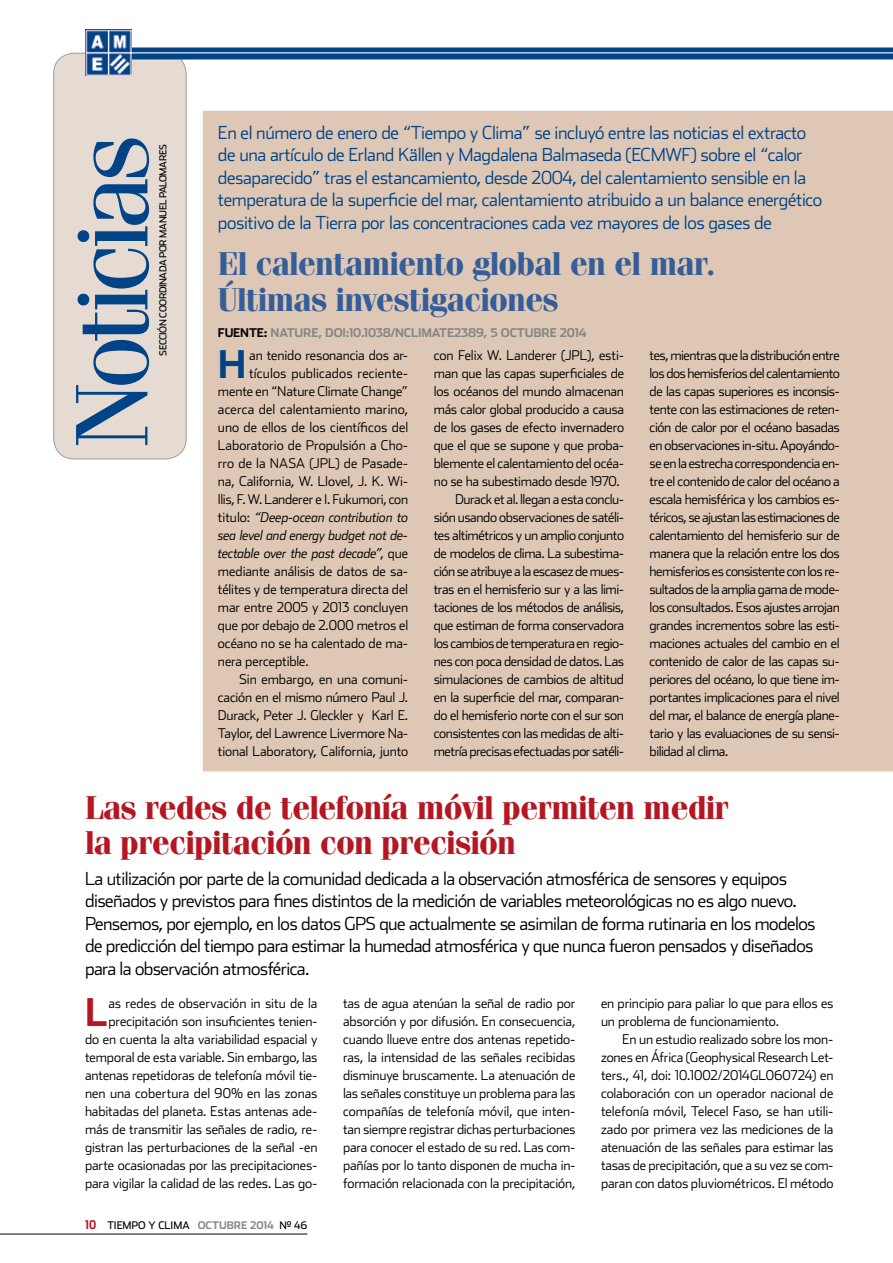
<style>
.page{position:relative;width:893px;height:1263px;background:#fff}
.page>*{position:absolute;margin:0;border:0;box-sizing:border-box;transform-origin:0 0}
.t1{font:103.05px "Fenice Std";letter-spacing:-.065em;color:#004387}
.t2{font:700 38.1px "Stainless";color:#b51621}
.t3{font:700 38.1px "Stainless";color:#004387}
.t4{font:700 33px/34.5px "Fenice Std";letter-spacing:-.03em;color:#b51621}
.t5{font:700 33px/36px "Fenice Std";letter-spacing:-.03em;color:#355d99}
.t6{font:300 18px/22.5px "Stainless";letter-spacing:-.03em;color:#000}
.t7{font:300 18px/22.5px "Stainless";letter-spacing:-.02em;color:#004387}
.t8{font:300 13.5px/18px "Stainless";letter-spacing:-.015em;color:#000;text-align:justify}
.t9{font:300 13.5px "Stainless";letter-spacing:-.035em;color:#000}
.t10{font:italic 300 13.5px "Stainless";letter-spacing:-.015em;color:#000}
.t11{font:300 13.5px "Stainless";letter-spacing:-.04em;color:#000}
.t12{font:300 13.5px "Stainless";letter-spacing:.005em;color:#000}
.t13{font:700 12px "Stainless";letter-spacing:-.01em;color:#848687}
.t14{font:700 12px "Stainless";color:#000}
.t15{font:10.5px "Stainless";color:#000}
.t16{font:700 10.5px "Stainless";color:#87888a}
.t17{font:9.6px "Stainless";letter-spacing:-.04em;color:#000}
.s1{color:#000}
.s2{font-style:normal}
.s3{font-family:"Stainless Cond";font-weight:700;font-size:12px;color:#b51621}
.s4{font-weight:700;color:#87888a}
.s5{font-weight:400;color:#000}
</style>
<div class="page">
<div style="left:54px;top:53px;width:132px;height:406px;background:#e5dbd3;border-radius:21px"></div>
<div style="left:53px;top:53px;width:133px;height:406px;border:1px solid #9c9e9f;border-radius:21px"></div>
<hr style="left:0;top:1234px;width:307px;height:1px;background:#000">
<div style="left:85px;top:47px;width:808px;height:12px;background:#004387"></div>
<img style="left:85px;top:30px;width:46px;height:46px">
<hr style="left:130px;top:52px;width:763px;height:1px;background:#fff">
<div style="left:202px;top:110px;width:691px;height:662px;background:#dec8b5"></div>
<h1 class="t1" style="left:50px;top:449px;width:317px;rotate:-90deg">Noticias</h1>
<p class="t17" style="left:157px;top:356px;width:212px;rotate:-90deg">sección coordinada por MANUEL PALOMARES</p>
<p class="t7" style="left:218px;top:121px;width:606px">En el número de enero de “Tiempo y Clima” se incluyó entre las noticias el extracto de una artículo de Erland Källen y Magdalena Balmaseda (ECMWF) sobre el “calor desaparecido” tras el estancamiento, desde 2004, del calentamiento sensible en la temperatura de la superficie del mar, calentamiento atribuido a un balance energético positivo de la Tierra por las concentraciones cada vez mayores de los gases de</p>
<h3 class="t5" style="left:218px;top:245px;width:499px">El calentamiento global en el mar.<br>Últimas investigaciones</h3>
<p class="t14" style="left:218px;top:326px;width:9px">FUENTE</p>
<p class="t13" style="left:264px;top:326px;width:324px"><span class="s1">:</span> NATURE, DOI:10.1038/NCLIMATE2389, 5 OCTUBRE 2014</p>
<h2 class="t3" style="left:218px;top:342px;width:30px">H</h2>
<p class="t8" style="left:249px;top:346px;width:160px">an tenido resonancia dos ar-</p>
<p class="t12" style="left:249px;top:365px;width:160px">tículos publicados reciente-</p>
<p class="t8" style="left:218px;top:382px;width:192px">mente en “Nature Climate Change”</p>
<p class="t12" style="left:218px;top:401px;width:192px">acerca del calentamiento marino,</p>
<p class="t8" style="left:218px;top:418px;width:192px">uno de ellos de los científicos del</p>
<p class="t8" style="left:218px;top:436px;width:192px">Laboratorio de Propulsión a Cho-</p>
<p class="t8" style="left:218px;top:454px;width:192px">rro de la NASA (JPL) de Pasade-</p>
<p class="t8" style="left:218px;top:472px;width:192px">na, California, W. Llovel, J. K. Wi-</p>
<p class="t8" style="left:218px;top:490px;width:192px">llis, F. W. Landerer e I. Fukumori, con</p>
<p class="t10" style="left:218px;top:509px;width:192px"><span class="s2">titulo:</span> “Deep-ocean contribution to</p>
<p class="t10" style="left:218px;top:527px;width:192px">sea level and energy budget not de-</p>
<p class="t10" style="left:218px;top:545px;width:192px">tectable over the past decade”<span class="s2">, que</span></p>
<p class="t8" style="left:218px;top:562px;width:192px">mediante análisis de datos de sa-</p>
<p class="t8" style="left:218px;top:580px;width:192px">télites y de temperatura directa del</p>
<p class="t8" style="left:218px;top:598px;width:192px">mar entre 2005 y 2013 concluyen</p>
<p class="t8" style="left:218px;top:616px;width:192px">que por debajo de 2.000 metros el</p>
<p class="t8" style="left:218px;top:634px;width:192px">océano no se ha calentado de ma-</p>
<p class="t8" style="left:218px;top:652px;width:92px">nera perceptible.</p>
<p class="t8" style="left:239px;top:670px;width:171px">Sin embargo, en una comuni-</p>
<p class="t8" style="left:218px;top:688px;width:192px">cación en el mismo número Paul J.</p>
<p class="t8" style="left:218px;top:706px;width:192px">Durack, Peter J. Gleckler y Karl E.</p>
<p class="t8" style="left:218px;top:724px;width:192px">Taylor, del Lawrence Livermore Na-</p>
<p class="t8" style="left:218px;top:742px;width:192px">tional Laboratory, California, junto</p>
<p class="t8" style="left:434px;top:346px;width:192px">con Felix W. Landerer (JPL), esti-</p>
<p class="t8" style="left:434px;top:364px;width:192px">man que las capas superficiales de</p>
<p class="t8" style="left:434px;top:382px;width:192px">los océanos del mundo almacenan</p>
<p class="t8" style="left:434px;top:400px;width:192px">más calor global producido a causa</p>
<p class="t8" style="left:434px;top:418px;width:192px">de los gases de efecto invernadero</p>
<p class="t8" style="left:434px;top:436px;width:192px">que el que se supone y que proba-</p>
<p class="t8" style="left:434px;top:454px;width:192px">blemente el calentamiento del océa-</p>
<p class="t8" style="left:434px;top:472px;width:188px">no se ha subestimado desde 1970.</p>
<p class="t9" style="left:455px;top:491px;width:171px">Durack et al. llegan a esta conclu-</p>
<p class="t8" style="left:434px;top:508px;width:192px">sión usando observaciones de satéli-</p>
<p class="t8" style="left:434px;top:526px;width:192px">tes altimétricos y un amplio conjunto</p>
<p class="t8" style="left:434px;top:544px;width:192px">de modelos de clima. La subestima-</p>
<p class="t11" style="left:434px;top:563px;width:192px">ción se atribuye a la escasez de mues-</p>
<p class="t9" style="left:434px;top:581px;width:192px">tras en el hemisferio sur y a las limi-</p>
<p class="t8" style="left:434px;top:598px;width:192px">taciones de los métodos de análisis,</p>
<p class="t8" style="left:434px;top:616px;width:192px">que estiman de forma conservadora</p>
<p class="t11" style="left:434px;top:635px;width:192px">los cambios de temperatura en regio-</p>
<p class="t8" style="left:434px;top:652px;width:192px">nes con poca densidad de datos. Las</p>
<p class="t8" style="left:434px;top:670px;width:192px">simulaciones de cambios de altitud</p>
<p class="t8" style="left:434px;top:688px;width:192px">en la superficie del mar, comparan-</p>
<p class="t8" style="left:434px;top:706px;width:192px">do el hemisferio norte con el sur son</p>
<p class="t9" style="left:434px;top:725px;width:192px">consistentes con las medidas de alti-</p>
<p class="t9" style="left:434px;top:743px;width:192px">metría precisas efectuadas por satéli-</p>
<p class="t8" style="left:650px;top:346px;width:192px">tes, mientras que la distribución entre los dos hemisferios del calentamiento de las capas superiores es inconsis&shy;tente con las estimaciones de reten&shy;ción de calor por el océano basadas en observaciones in-situ. Apoyándo&shy;se en la estrecha correspondencia en&shy;tre el contenido de calor del océano a escala hemisférica y los cambios es&shy;téricos, se ajustan las estimaciones de calentamiento del hemisferio sur de manera que la relación entre los dos hemisferios es consistente con los re&shy;sultados de la amplia gama de mode&shy;los consultados. Esos ajustes arrojan grandes incrementos sobre las esti&shy;maciones actuales del cambio en el contenido de calor de las capas su&shy;periores del océano, lo que tiene im&shy;portantes implicaciones para el nivel del mar, el balance de energía plane&shy;tario y las evaluaciones de su sensi&shy;bilidad al clima.</p>
<h3 class="t4" style="left:85px;top:790px;width:645px">Las redes de telefonía móvil permiten medir la precipitación con precisión</h3>
<p class="t6" style="left:85px;top:867px;width:732px">La utilización por parte de la comunidad dedicada a la observación atmosférica de sensores y equipos diseñados y previstos para fines distintos de la medición de variables meteorológicas no es algo nuevo.<br>Pensemos, por ejemplo, en los datos GPS que actualmente se asimilan de forma rutinaria en los modelos de predicción del tiempo para estimar la humedad atmosférica y que nunca fueron pensados y diseñados para la observación atmosférica.</p>
<p class="t8" style="left:85px;top:994px;width:234px;text-align:right">as redes de observación in situ de la precipitación son insuficientes tenien-<br>do en cuenta la alta variabilidad espacial y temporal de esta variable. Sin embargo, las antenas repetidoras de telefonía móvil tie&shy;nen una cobertura del 90% en las zonas habitadas del planeta. Estas antenas ade&shy;más de transmitir las señales de radio, re&shy;gistran las perturbaciones de la señal -en parte ocasionadas por las precipitaciones&shy;para vigilar la calidad de las redes. Las go-</p>
<p class="t8" style="left:343px;top:994px;width:234px">tas de agua atenúan la señal de radio por absorción y por difusión. En consecuencia, cuando llueve entre dos antenas repetido&shy;ras, la intensidad de las señales recibidas disminuye bruscamente. La atenuación de las señales constituye un problema para las compañías de telefonía móvil, que inten&shy;tan siempre registrar dichas perturbaciones para conocer el estado de su red. Las com&shy;pañías por lo tanto disponen de mucha in&shy;formación relacionada con la precipitación,</p>
<p class="t8" style="left:601px;top:994px;width:234px">en principio para paliar lo que para ellos es un problema de funcionamiento.</p>
<h2 class="t2" style="left:85px;top:990px;width:21px">L</h2>
<p class="t8" style="left:601px;top:1030px;width:234px;text-indent:21px">En un estudio realizado sobre los mon&shy;zones en África (Geophysical Research Let&shy;ters., 41, doi: 10.1002/2014GL060724) en colaboración con un operador nacional de telefonía móvil, Telecel Faso, se han utili&shy;zado por primera vez las mediciones de la atenuación de las señales para estimar las tasas de precipitación, que a su vez se com&shy;paran con datos pluviométricos. El método</p>
<p class="t15" style="left:85px;top:1219px;width:121px"><span class="s3">10</span> TIEMPO Y CLIMA <span class="s4">OCTUBRE</span></p>
<p class="t16" style="left:250px;top:1219px;width:58px">2014 <span class="s5">Nº 46</span></p>
</div>
